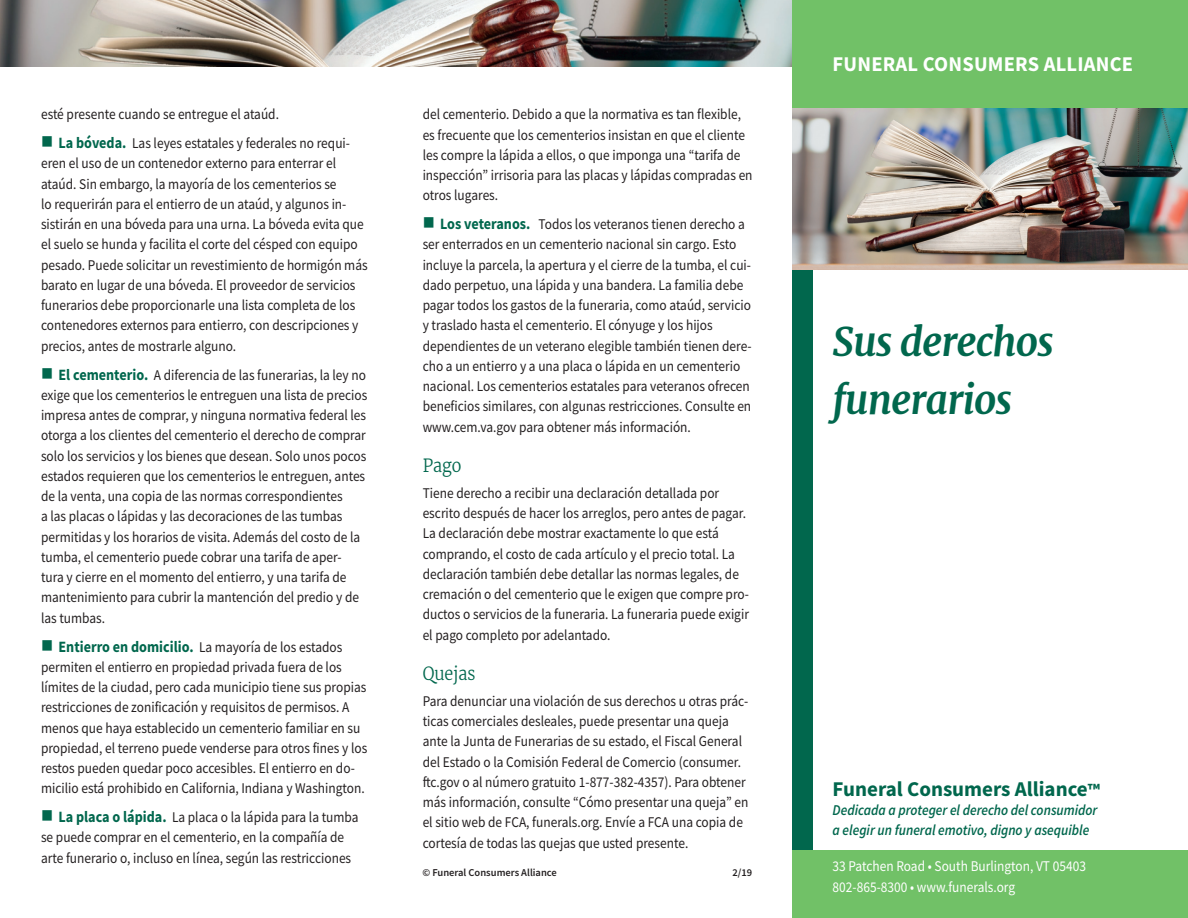
<style>
.page{position:relative;width:1188px;height:918px;background:#fff}
.page>*{position:absolute;margin:0;border:0;box-sizing:border-box;transform-origin:0 0}
.t1{font:italic 700 39px/58.5px "Merriweather";letter-spacing:-.025em;color:#01674d}
.t2{font:700 21px "Source Sans Pro";color:#01674d}
.t3{font:700 21px "Source Sans Pro";letter-spacing:.01em;color:#fff}
.t4{font:300 18px "Merriweather";color:#01674d;scale:.9 1}
.t5{font:italic 600 15px/19.5px "Source Sans Pro";color:#01674d;scale:.9 1}
.t6{font:14.85px/20.2px "Source Sans Pro";color:#231f20;scale:.9 1}
.t7{font:14.85px "Source Sans Pro";color:#fff;scale:.9 1}
.t8{font:600 10.5px "Source Sans Pro";color:#231f20}
.s1{color:#01674d}
.s2{font-weight:700;font-size:15.75px;color:#01674d}
.s3{font-size:18px}
</style>
<div class="page">
<img style="left:0;top:0;width:793px;height:67px">
<div style="left:793px;top:264px;width:20px;height:586px;background:#01674d"></div>
<div style="left:793px;top:850px;width:395px;height:68px;background:#71c167"></div>
<div style="left:793px;top:0;width:395px;height:108px;background:#71c167"></div>
<img style="left:793px;top:108px;width:395px;height:162px">
<p class="t6" style="left:41px;top:104px;width:266px">esté presente cuando se entregue el ataúd.</p>
<p class="t6" style="left:41px;top:133px;width:364px"><span class="s1">■</span> <span class="s2">La bóveda.</span> Las leyes estatales y federales no requi&shy;eren el uso de un contenedor externo para enterrar el ataúd. Sin embargo, la mayoría de los cementerios se<br>lo requerirán para el entierro de un ataúd, y algunos in&shy;sistirán en una bóveda para una urna. La bóveda evita que el suelo se hunda y facilita el corte del césped con equipo pesado. Puede solicitar un revestimiento de hormigón más barato en lugar de una bóveda. El proveedor de servicios funerarios debe proporcionarle una lista completa de los contenedores externos para entierro, con descripciones y precios, antes de mostrarle alguno.</p>
<p class="t6" style="left:41px;top:364px;width:364px"><span class="s1">■</span> <span class="s2">El cementerio.</span> A diferencia de las funerarias, la ley no exige que los cementerios le entreguen una lista de precios impresa antes de comprar, y ninguna normativa federal les otorga a los clientes del cementerio el derecho de comprar solo los servicios y los bienes que desean. Solo unos pocos estados requieren que los cementerios le entreguen, antes de la venta, una copia de las normas correspondientes<br>a las placas o lápidas y las decoraciones de las tumbas permitidas y los horarios de visita. Además del costo de la tumba, el cementerio puede cobrar una tarifa de aper&shy;tura y cierre en el momento del entierro, y una tarifa de mantenimiento para cubrir la mantención del predio y de las tumbas.</p>
<p class="t6" style="left:41px;top:636px;width:364px"><span class="s1">■</span> <span class="s2">Entierro en domicilio.</span> La mayoría de los estados permiten el entierro en propiedad privada fuera de los límites de la ciudad, pero cada municipio tiene sus propias restricciones de zonificación y requisitos de permisos. A menos que haya establecido un cementerio familiar en su propiedad, el terreno puede venderse para otros fines y los restos pueden quedar poco accesibles. El entierro en do&shy;micilio está prohibido en California, Indiana y Washington.</p>
<p class="t6" style="left:41px;top:807px;width:354px"><span class="s1">■</span> <span class="s2">La placa o lápida.</span> La placa o la lápida para la tumba se puede comprar en el cementerio, en la compañía de arte funerario o, incluso en línea, según las restricciones</p>
<p class="t6" style="left:423px;top:104px;width:368px">del cementerio. Debido a que la normativa es tan flexible, es frecuente que los cementerios insistan en que el cliente les compre la lápida a ellos, o que imponga una “tarifa de inspección” irrisoria para las placas y lápidas compradas en otros lugares.</p>
<p class="t6" style="left:423px;top:214px;width:367px"><span class="s1">■</span> <span class="s2">Los veteranos.</span> Todos los veteranos tienen derecho a ser enterrados en un cementerio nacional sin cargo. Esto incluye la parcela, la apertura y el cierre de la tumba, el cui&shy;dado perpetuo, una lápida y una bandera. La familia debe pagar todos los gastos de la funeraria, como ataúd, servicio y traslado hasta el cementerio. El cónyuge y los hijos dependientes de un veterano elegible también tienen dere&shy;cho a un entierro y a una placa o lápida en un cementerio nacional. Los cementerios estatales para veteranos ofrecen beneficios similares, con algunas restricciones. Consulte en www.cem.va.gov para obtener más información.</p>
<p class="t4" style="left:423px;top:455px;width:45px">Pago</p>
<p class="t6" style="left:423px;top:483px;width:364px">Tiene derecho a recibir una declaración detallada por escrito después de hacer los arreglos, pero antes de pagar.<br>La declaración debe mostrar exactamente lo que está comprando, el costo de cada artículo y el precio total. La declaración también debe detallar las normas legales, de cremación o del cementerio que le exigen que compre pro&shy;ductos o servicios de la funeraria. La funeraria puede exigir el pago completo por adelantado.</p>
<p class="t4" style="left:423px;top:662px;width:60px">Quejas</p>
<p class="t6" style="left:423px;top:691px;width:363px">Para denunciar una violación de sus derechos u otras prác&shy;ticas comerciales desleales, puede presentar una queja ante la Junta de Funerarias de su estado, el Fiscal General del Estado o la Comisión Federal de Comercio (consumer. ftc.gov o al número gratuito 1-877-382-4357). Para obtener más información, consulte “Cómo presentar una queja” en el sitio web de FCA, funerals.org. Envíe a FCA una copia de cortesía de todas las quejas que usted presente.</p>
<p class="t8" style="left:422px;top:866px;width:136px">© Funeral Consumers Alliance</p>
<p class="t8" style="left:732px;top:866px;width:21px">2/19</p>
<p class="t3" style="left:833px;top:50px;width:302px">FUNERAL CONSUMERS ALLIANCE</p>
<p class="t1" style="left:833px;top:313px;width:223px">Sus derechos funerarios</p>
<p class="t2" style="left:833px;top:774px;width:269px">Funeral Consumers Alliance<span class="s3">™</span></p>
<p class="t5" style="left:833px;top:800px;width:296px">Dedicada a proteger el derecho del consumidor a elegir un funeral emotivo, digno y asequible</p>
<p class="t7" style="left:833px;top:857px;width:283px">33 Patchen Road • South Burlington, VT 05403</p>
<p class="t7" style="left:833px;top:877px;width:204px">802-865-8300 • www.funerals.org</p>
</div>
